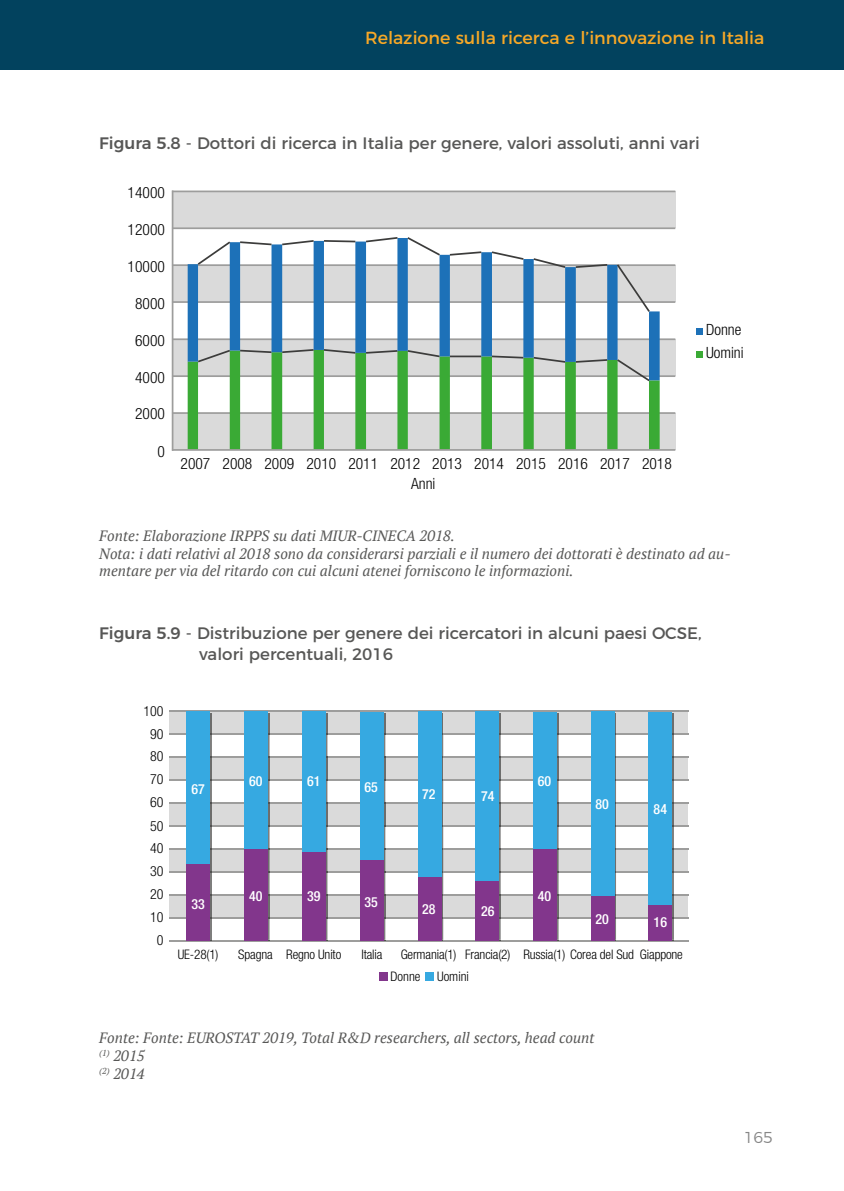
<style>
.page{position:relative;width:844px;height:1191px;background:#fff}
.page>*{position:absolute;margin:0;border:0;box-sizing:border-box;transform-origin:0 0}
.t1{font:17.5px "Montserrat";color:#f7a827}
.t2{font:16.62px/21.3px "Montserrat";color:#575756}
.t3{font:300 15.75px "Montserrat";color:#878787}
.t4{font:300 condensed 15.58px/20.1px "Helvetica Neue LT Pro";color:#000;text-align:center}
.t5{font:italic 14.88px/17.8px "PT Serif";color:#575756}
.t6{font:500 condensed 14px "Helvetica Neue LT Pro";color:#fff}
.t7{font:300 condensed 14px/22.9px "Helvetica Neue LT Pro";color:#000;text-align:right}
.t8{font:300 condensed 13.12px "Helvetica Neue LT Pro";letter-spacing:-.01em;color:#000}
.s1{font-weight:500}
</style>
<div class="page">
<div style="left:0;top:0;width:843px;height:69px;background:#02425e"></div>
<div style="left:172px;top:191px;width:503px;height:37px;background:#dadada"></div>
<div style="left:172px;top:265px;width:503px;height:37px;background:#dadada"></div>
<div style="left:172px;top:339px;width:503px;height:37px;background:#dadada"></div>
<div style="left:172px;top:413px;width:503px;height:37px;background:#dadada"></div>
<hr style="left:172px;top:412px;width:503px;height:2px;background:#9d9d9c">
<hr style="left:172px;top:375px;width:503px;height:2px;background:#9d9d9c">
<hr style="left:172px;top:338px;width:503px;height:2px;background:#9d9d9c">
<hr style="left:172px;top:301px;width:503px;height:2px;background:#9d9d9c">
<hr style="left:172px;top:264px;width:503px;height:2px;background:#9d9d9c">
<hr style="left:172px;top:227px;width:503px;height:2px;background:#9d9d9c">
<hr style="left:172px;top:190px;width:503px;height:2px;background:#9d9d9c">
<svg style="left:188px;top:380px;width:471px;height:69px"></svg>
<svg style="left:196px;top:380px;width:455px;height:3px"></svg>
<svg style="left:188px;top:264px;width:471px;height:116px"></svg>
<svg style="left:196px;top:237px;width:455px;height:77px"></svg>
<hr style="left:172px;top:449px;width:503px;height:2px;background:#9d9d9c">
<div style="left:696px;top:328px;width:7px;height:7px;background:#1d71b8"></div>
<div style="left:696px;top:351px;width:7px;height:7px;background:#3aaa35"></div>
<hr style="left:172px;top:190px;width:1px;height:261px;background:#9d9d9c">
<div style="left:169px;top:711px;width:519px;height:23px;background:#dadada"></div>
<div style="left:169px;top:757px;width:519px;height:23px;background:#dadada"></div>
<div style="left:169px;top:803px;width:519px;height:23px;background:#dadada"></div>
<div style="left:169px;top:849px;width:519px;height:23px;background:#dadada"></div>
<div style="left:169px;top:894px;width:519px;height:23px;background:#dadada"></div>
<hr style="left:169px;top:710px;width:519px;height:2px;background:#9d9d9c">
<hr style="left:169px;top:733px;width:519px;height:2px;background:#9d9d9c">
<hr style="left:169px;top:756px;width:519px;height:2px;background:#9d9d9c">
<hr style="left:169px;top:779px;width:519px;height:1px;background:#9d9d9c">
<hr style="left:169px;top:802px;width:519px;height:1px;background:#9d9d9c">
<hr style="left:169px;top:825px;width:519px;height:1px;background:#9d9d9c">
<hr style="left:169px;top:848px;width:519px;height:1px;background:#9d9d9c">
<hr style="left:169px;top:871px;width:519px;height:1px;background:#9d9d9c">
<hr style="left:169px;top:894px;width:519px;height:1px;background:#9d9d9c">
<hr style="left:169px;top:917px;width:519px;height:1px;background:#9d9d9c">
<hr style="left:169px;top:940px;width:519px;height:1px;background:#9d9d9c">
<div style="left:379px;top:972px;width:9px;height:9px;background:#82368c"></div>
<div style="left:425px;top:972px;width:9px;height:9px;background:#36a9e1"></div>
<div style="left:188px;top:918px;width:24px;height:22px;background:linear-gradient(to bottom,#7e7e7d,#7e7e7d)"></div>
<div style="left:188px;top:895px;width:24px;height:22px;background:linear-gradient(to bottom,#6d6d6c,#6d6d6c)"></div>
<div style="left:188px;top:872px;width:24px;height:22px;background:linear-gradient(to bottom,#7e7e7d,#7e7e7d)"></div>
<div style="left:188px;top:826px;width:24px;height:22px;background:linear-gradient(to bottom,#7e7e7d,#7e7e7d)"></div>
<div style="left:188px;top:803px;width:24px;height:22px;background:linear-gradient(to bottom,#6d6d6c,#6d6d6c)"></div>
<div style="left:188px;top:713px;width:24px;height:20px;background:linear-gradient(to bottom,#6d6d6c,#6d6d6c)"></div>
<hr style="left:188px;top:733px;width:24px;height:2px;background:#515150">
<svg style="left:209px;top:735px;width:3px;height:68px"></svg>
<svg style="left:209px;top:848px;width:3px;height:24px"></svg>
<svg style="left:188px;top:940px;width:24px;height:1px"></svg>
<div style="left:246px;top:713px;width:23px;height:20px;background:#36a9e1"></div>
<hr style="left:246px;top:733px;width:23px;height:2px;background:#515150">
<svg style="left:246px;top:735px;width:23px;height:206px"></svg>
<div style="left:304px;top:713px;width:23px;height:20px;background:#36a9e1"></div>
<hr style="left:304px;top:733px;width:23px;height:2px;background:#515150">
<svg style="left:304px;top:735px;width:23px;height:206px"></svg>
<div style="left:361px;top:713px;width:24px;height:20px;background:#36a9e1"></div>
<hr style="left:361px;top:733px;width:24px;height:2px;background:#515150">
<svg style="left:361px;top:735px;width:24px;height:206px"></svg>
<div style="left:419px;top:713px;width:24px;height:20px;background:#36a9e1"></div>
<hr style="left:419px;top:733px;width:24px;height:2px;background:#515150">
<svg style="left:419px;top:735px;width:24px;height:206px"></svg>
<div style="left:477px;top:713px;width:23px;height:20px;background:#36a9e1"></div>
<hr style="left:477px;top:733px;width:23px;height:2px;background:#515150">
<svg style="left:477px;top:735px;width:23px;height:206px"></svg>
<div style="left:534px;top:713px;width:24px;height:20px;background:#6d6d6c"></div>
<hr style="left:534px;top:733px;width:24px;height:2px;background:#515150">
<svg style="left:534px;top:735px;width:24px;height:206px"></svg>
<div style="left:592px;top:713px;width:24px;height:20px;background:#36a9e1"></div>
<hr style="left:592px;top:733px;width:24px;height:2px;background:#515150">
<svg style="left:592px;top:735px;width:24px;height:206px"></svg>
<div style="left:650px;top:713px;width:23px;height:20px;background:#6d6d6c"></div>
<hr style="left:650px;top:733px;width:23px;height:2px;background:#515150">
<svg style="left:650px;top:735px;width:23px;height:206px"></svg>
<div style="left:186px;top:864px;width:23px;height:76px;background:#82368c"></div>
<div style="left:186px;top:711px;width:23px;height:153px;background:#36a9e1"></div>
<div style="left:244px;top:711px;width:23px;height:137px;background:#36a9e1"></div>
<div style="left:302px;top:711px;width:23px;height:141px;background:#36a9e1"></div>
<div style="left:360px;top:711px;width:23px;height:149px;background:#36a9e1"></div>
<div style="left:417px;top:711px;width:24px;height:166px;background:#36a9e1"></div>
<div style="left:475px;top:711px;width:23px;height:170px;background:#36a9e1"></div>
<div style="left:533px;top:711px;width:24px;height:137px;background:#36a9e1"></div>
<div style="left:590px;top:711px;width:24px;height:184px;background:#36a9e1"></div>
<div style="left:648px;top:711px;width:24px;height:193px;background:#36a9e1"></div>
<div style="left:244px;top:848px;width:23px;height:92px;background:#82368c"></div>
<div style="left:302px;top:852px;width:23px;height:88px;background:#82368c"></div>
<div style="left:360px;top:860px;width:23px;height:80px;background:#82368c"></div>
<div style="left:417px;top:877px;width:24px;height:63px;background:#82368c"></div>
<div style="left:475px;top:881px;width:23px;height:59px;background:#82368c"></div>
<div style="left:533px;top:848px;width:24px;height:92px;background:#82368c"></div>
<div style="left:590px;top:895px;width:24px;height:45px;background:#82368c"></div>
<div style="left:648px;top:904px;width:24px;height:36px;background:#82368c"></div>
<p class="t1" style="left:365px;top:23px;width:401px">Relazione sulla ricerca e l’innovazione in Italia</p>
<p class="t2" style="left:99px;top:131px;width:602px"><span class="s1">Figura 5.8</span> - Dottori di ricerca in Italia per genere, valori assoluti, anni vari</p>
<p class="t4" style="left:128px;top:182px;width:39px">14000</p>
<p class="t4" style="left:128px;top:219px;width:39px">12000</p>
<p class="t4" style="left:128px;top:256px;width:39px">10000</p>
<p class="t4" style="left:135px;top:293px;width:31px">8000</p>
<p class="t4" style="left:135px;top:330px;width:31px">6000</p>
<p class="t4" style="left:135px;top:367px;width:31px">4000</p>
<p class="t4" style="left:135px;top:404px;width:31px">2000</p>
<p class="t4" style="left:157px;top:441px;width:9px">0</p>
<p class="t4" style="left:180px;top:454px;width:492px">2007 2008 2009 2010 2011 2012 2013 2014 2015 2016 2017 2018<br>Anni</p>
<p class="t4" style="left:705px;top:318px;width:39px;line-height:22.9px;text-align:left">Donne<br>Uomini</p>
<p class="t5" style="left:99px;top:526px;width:632px">Fonte: Elaborazione IRPPS su dati MIUR-CINECA 2018.<br>Nota: i dati relativi al 2018 sono da considerarsi parziali e il numero dei dottorati è destinato ad au&shy;mentare per via del ritardo con cui alcuni atenei forniscono le informazioni.</p>
<p class="t2" style="left:199px;top:621px;width:504px;text-indent:-100px"><span class="s1">Figura 5.9</span> - Distribuzione per genere dei ricercatori in alcuni paesi OCSE, valori percentuali, 2016</p>
<p class="t7" style="left:143px;top:699px;width:22px">100<br>90<br>80<br>70<br>60<br>50<br>40<br>30<br>20<br>10<br>0</p>
<p class="t6" style="left:191px;top:780px;width:15px">67</p>
<p class="t6" style="left:249px;top:772px;width:15px">60</p>
<p class="t6" style="left:307px;top:772px;width:15px">61</p>
<p class="t6" style="left:364px;top:778px;width:15px">65</p>
<p class="t6" style="left:422px;top:786px;width:15px">72</p>
<p class="t6" style="left:481px;top:788px;width:15px">74</p>
<p class="t6" style="left:537px;top:772px;width:15px">60</p>
<p class="t6" style="left:595px;top:795px;width:15px">80</p>
<p class="t6" style="left:653px;top:800px;width:15px">84</p>
<p class="t6" style="left:191px;top:895px;width:15px">33</p>
<p class="t6" style="left:249px;top:887px;width:15px">40</p>
<p class="t6" style="left:307px;top:887px;width:15px">39</p>
<p class="t6" style="left:364px;top:893px;width:15px">35</p>
<p class="t6" style="left:422px;top:900px;width:15px">28</p>
<p class="t6" style="left:481px;top:902px;width:15px">26</p>
<p class="t6" style="left:537px;top:887px;width:15px">40</p>
<p class="t6" style="left:595px;top:910px;width:15px">20</p>
<p class="t6" style="left:653px;top:914px;width:15px">16</p>
<p class="t8" style="left:178px;top:947px;width:42px">UE-28(1)</p>
<p class="t8" style="left:238px;top:947px;width:104px">Spagna Regno Unito</p>
<p class="t8" style="left:361px;top:947px;width:23px">Italia</p>
<p class="t8" style="left:400px;top:947px;width:284px">Germania(1) Francia(2) Russia(1) Corea del Sud Giappone</p>
<p class="t8" style="left:390px;top:968px;width:32px">Donne</p>
<p class="t8" style="left:437px;top:968px;width:33px">Uomini</p>
<p class="t5" style="left:99px;top:1029px;width:496px">Fonte: Fonte: EUROSTAT 2019, Total R&amp;D researchers, all sectors, head count <sup>(1)</sup> 2015<br><sup>(2)</sup> 2014</p>
<p class="t3" style="left:743px;top:1125px;width:31px">165</p>
</div>
